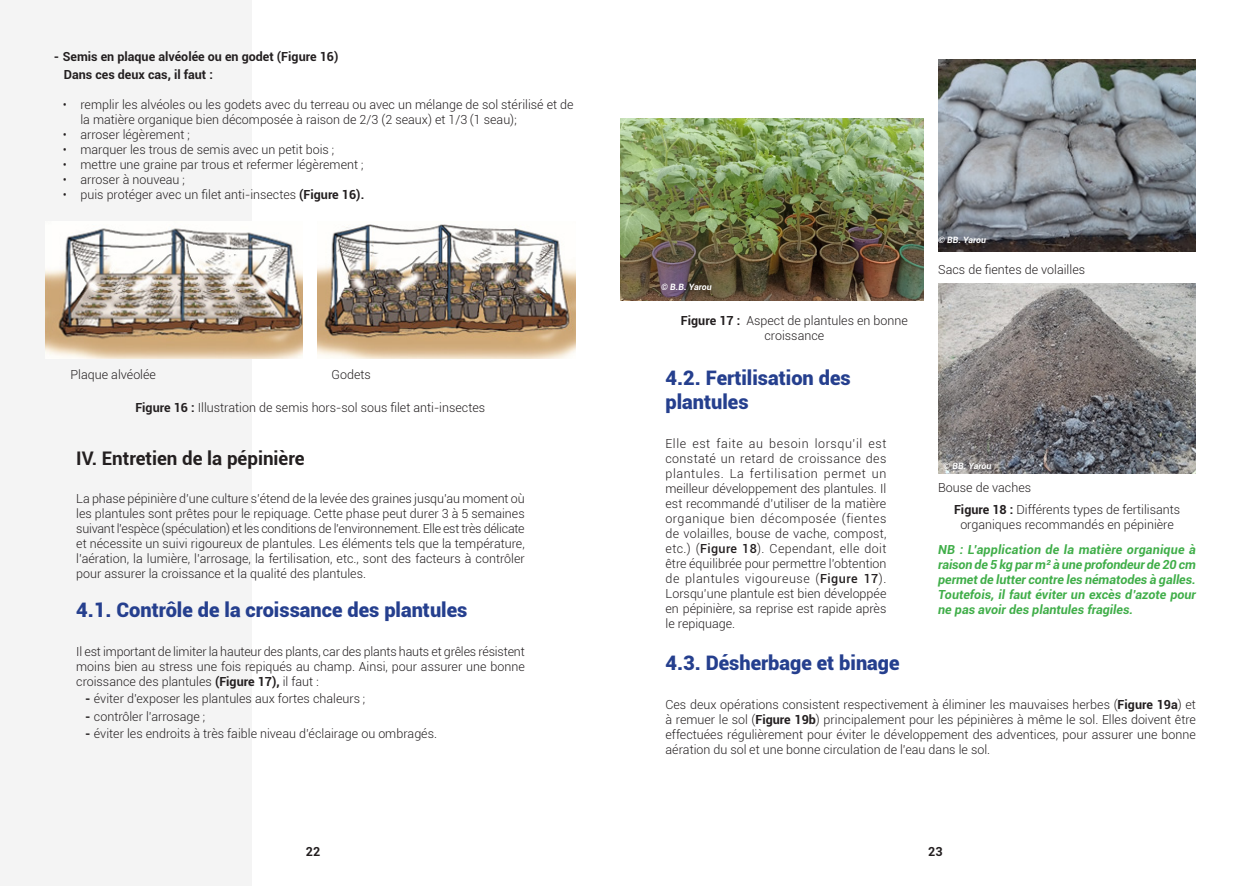
<style>
.page{position:relative;width:1241px;height:886px;background:#fff}
.page>*{position:absolute;margin:0;border:0;box-sizing:border-box;transform-origin:0 0}
.Sous_titre{font:900 20px/24px "Roboto";color:#253f8e}
.Titre{font:700 18.75px "Roboto";color:#231f20}
.Texte{font:300 12.5px/15px "Roboto";color:#231f20;text-align:justify}
.Bold{font:italic 700 12.5px/15px "Roboto";color:#40ae49;text-align:justify}
.Puces{font:700 12.5px "Roboto";color:#231f20}
.Titre_Image{font:italic 700 8.75px "Roboto";color:#fff}
.s1{font-weight:700}
.s2{font-weight:500}
</style>
<div class="page">
<div style="left:0;top:0;width:252px;height:886px;background:#f4f4f4"></div>
<img style="left:45px;top:221px;width:258px;height:137px">
<img style="left:318px;top:224px;width:257px;height:134px">
<img style="left:620px;top:118px;width:303px;height:183px">
<img style="left:938px;top:60px;width:257px;height:192px">
<img style="left:938px;top:284px;width:257px;height:189px">
<p class="Puces" style="left:54px;top:48px;width:286px">- Semis en plaque alvéolée ou en godet (Figure 16)</p>
<p class="Puces" style="left:64px;top:66px;width:151px">Dans ces deux cas, il faut :</p>
<p class="Texte" style="left:80px;top:97px;width:494px;text-indent:-18px">• remplir les alvéoles ou les godets avec du terreau ou avec un mélange de sol stérilisé et de la matière organique bien décomposée à raison de 2/3 (2 seaux) et 1/3 (1 seau);</p>
<p class="Texte" style="left:63px;top:127px;width:128px">• arroser légèrement ;</p>
<p class="Texte" style="left:63px;top:142px;width:273px">• marquer les trous de semis avec un petit bois ;</p>
<p class="Texte" style="left:63px;top:157px;width:302px">• mettre une graine par trous et refermer légèrement ;</p>
<p class="Texte" style="left:63px;top:172px;width:123px">• arroser à nouveau ;</p>
<p class="Texte" style="left:63px;top:187px;width:303px">• puis protéger avec un filet anti-insectes <span class="s1">(Figure 16).</span></p>
<p class="Texte" style="left:71px;top:367px;width:87px">Plaque alvéolée</p>
<p class="Texte" style="left:331px;top:367px;width:41px">Godets</p>
<p class="Texte" style="left:135px;top:399px;width:351px"><span class="s1">Figure 16 :</span> Illustration de semis hors-sol sous filet anti-insectes</p>
<p class="Titre" style="left:76px;top:445px;width:230px">IV. Entretien de la pépinière</p>
<p class="Texte" style="left:76px;top:490px;width:450px">La phase pépinière d’une culture s’étend de la levée des graines jusqu’au moment où les plantules sont prêtes pour le repiquage. Cette phase peut durer 3 à 5 semaines suivant l’espèce (spéculation) et les conditions de l’environnement. Elle est très délicate et nécessite un suivi rigoureux de plantules. Les éléments tels que la température, l’aération, la lumière, l’arrosage, la fertilisation, etc., sont des facteurs à contrôler pour assurer la croissance et la qualité des plantules.</p>
<p class="Sous_titre" style="left:76px;top:597px;width:392px">4.1. Contrôle de la croissance des plantules</p>
<p class="Texte" style="left:76px;top:643px;width:450px">Il est important de limiter la hauteur des plants, car des plants hauts et grêles résistent moins bien au stress une fois repiqués au champ. Ainsi, pour assurer une bonne croissance des plantules <span class="s1">(Figure 17),</span> il faut :</p>
<p class="Texte" style="left:85px;top:691px;width:282px"><span class="s1">-</span> éviter d’exposer les plantules aux fortes chaleurs ;</p>
<p class="Texte" style="left:85px;top:708px;width:122px"><span class="s1">-</span> contrôler l’arrosage ;</p>
<p class="Texte" style="left:85px;top:726px;width:353px"><span class="s1">-</span> éviter les endroits à très faible niveau d’éclairage ou ombragés.</p>
<p class="Titre_Image" style="left:661px;top:281px;width:52px">© B.B. Yarou</p>
<p class="Texte" style="left:681px;top:313px;width:228px;text-align:center"><span class="s1">Figure 17 :</span> Aspect de plantules en bonne croissance</p>
<p class="Sous_titre" style="left:665px;top:365px;width:187px">4.2. Fertilisation des plantules</p>
<p class="Texte" style="left:665px;top:436px;width:222px">Elle est faite au besoin lorsqu’il est constaté un retard de croissance des plantules. La fertilisation permet un meilleur développement des plantules. Il est recommandé d’utiliser de la matière organique bien décomposée (fientes de volailles, bouse de vache, compost, etc.) (<span class="s2">Figure 18</span>). Cependant, elle doit être équilibrée pour permettre l’obtention de plantules vigoureuse (<span class="s2">Figure 17</span>).<br>Lorsqu’une plantule est bien développée en pépinière, sa reprise est rapide après le repiquage.</p>
<p class="Titre_Image" style="left:938px;top:234px;width:49px">© BB. Yarou</p>
<p class="Texte" style="left:938px;top:262px;width:148px">Sacs de fientes de volailles</p>
<p class="Titre_Image" style="left:943px;top:460px;width:49px">© BB. Yarou</p>
<p class="Texte" style="left:938px;top:480px;width:94px">Bouse de vaches</p>
<p class="Texte" style="left:953px;top:502px;width:228px;text-align:center"><span class="s1">Figure 18 :</span> Différents types de fertilisants organiques recommandés en pépinière</p>
<p class="Bold" style="left:938px;top:542px;width:259px">NB : L’application de la matière organique à raison de 5 kg par m² à une profondeur de 20 cm permet de lutter contre les nématodes à galles.<br>Toutefois, il faut éviter un excès d’azote pour ne pas avoir des plantules fragiles.</p>
<p class="Sous_titre" style="left:665px;top:650px;width:235px">4.3. Désherbage et binage</p>
<p class="Texte" style="left:665px;top:696px;width:532px">Ces deux opérations consistent respectivement à éliminer les mauvaises herbes (<span class="s1">Figure 19a</span>) et à remuer le sol (<span class="s1">Figure 19b</span>) principalement pour les pépinières à même le sol. Elles doivent être effectuées régulièrement pour éviter le développement des adventices, pour assurer une bonne aération du sol et une bonne circulation de l’eau dans le sol.</p>
<p class="Puces" style="left:306px;top:843px;width:16px">22</p>
<p class="Puces" style="left:928px;top:843px;width:16px">23</p>
</div>
